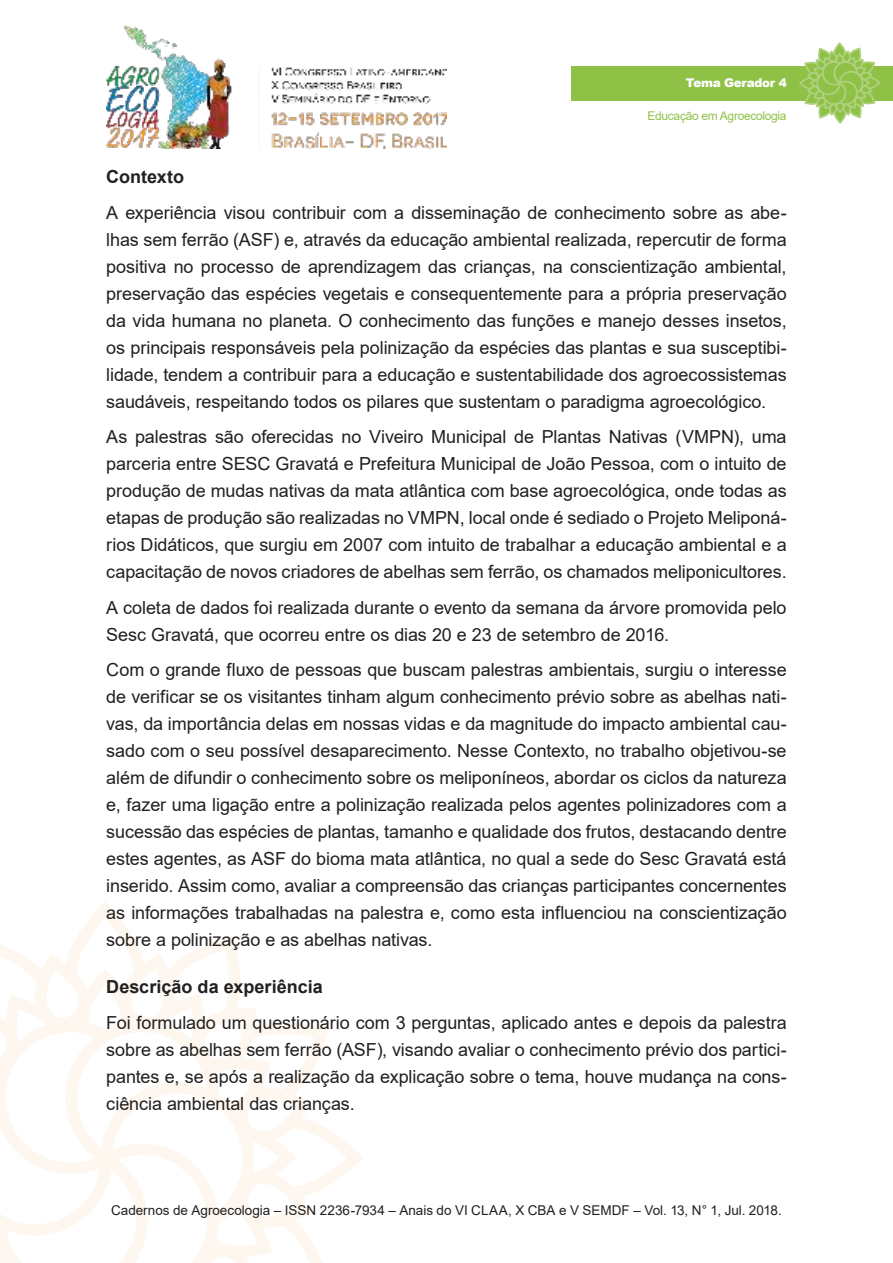
<style>
.page{position:relative;width:893px;height:1263px;background:#fff}
.page>*{position:absolute;margin:0;border:0;box-sizing:border-box;transform-origin:0 0}
.t1{font:18px/27px "Arial";letter-spacing:-.005em;color:#221f1f;text-align:justify}
.t2{font:700 18px "Arial";color:#221f1f}
.t3{font:13.5px "Arial";color:#221f1f}
.t4{font:12px "Arial";letter-spacing:-.025em;color:#8fc147}
.t5{font:900 12px "Arial";letter-spacing:-.025em;color:#fff}
</style>
<div class="page">
<img style="left:106px;top:25px;width:340px;height:124px">
<svg style="left:0;top:910px;width:363px;height:353px"></svg>
<div style="left:571px;top:66px;width:322px;height:34px;background:#8fc147"></div>
<svg style="left:798px;top:43px;width:83px;height:81px"></svg>
<p class="t5" style="left:686px;top:76px;width:102px">Tema Gerador 4</p>
<p class="t4" style="left:647px;top:112px;width:141px">Educação em Agroecologia</p>
<p class="t2" style="left:106px;top:170px;width:79px">Contexto</p>
<p class="t1" style="left:106px;top:201px;width:682px">A experiência visou contribuir com a disseminação de conhecimento sobre as abe&shy;lhas sem ferrão (ASF) e, através da educação ambiental realizada, repercutir de forma positiva no processo de aprendizagem das crianças, na conscientização ambiental, preservação das espécies vegetais e consequentemente para a própria preservação da vida humana no planeta. O conhecimento das funções e manejo desses insetos, os principais responsáveis pela polinização da espécies das plantas e sua susceptibi&shy;lidade, tendem a contribuir para a educação e sustentabilidade dos agroecossistemas saudáveis, respeitando todos os pilares que sustentam o paradigma agroecológico.</p>
<p class="t1" style="left:106px;top:425px;width:682px">As palestras são oferecidas no Viveiro Municipal de Plantas Nativas (VMPN), uma parceria entre SESC Gravatá e Prefeitura Municipal de João Pessoa, com o intuito de produção de mudas nativas da mata atlântica com base agroecológica, onde todas as etapas de produção são realizadas no VMPN, local onde é sediado o Projeto Meliponá&shy;rios Didáticos, que surgiu em 2007 com intuito de trabalhar a educação ambiental e a capacitação de novos criadores de abelhas sem ferrão, os chamados meliponicultores.</p>
<p class="t1" style="left:106px;top:596px;width:682px">A coleta de dados foi realizada durante o evento da semana da árvore promovida pelo<br>Sesc Gravatá, que ocorreu entre os dias 20 e 23 de setembro de 2016.</p>
<p class="t1" style="left:106px;top:658px;width:682px">Com o grande fluxo de pessoas que buscam palestras ambientais, surgiu o interesse de verificar se os visitantes tinham algum conhecimento prévio sobre as abelhas nati&shy;vas, da importância delas em nossas vidas e da magnitude do impacto ambiental cau&shy;sado com o seu possível desaparecimento. Nesse Contexto, no trabalho objetivou-se além de difundir o conhecimento sobre os meliponíneos, abordar os ciclos da natureza e, fazer uma ligação entre a polinização realizada pelos agentes polinizadores com a sucessão das espécies de plantas, tamanho e qualidade dos frutos, destacando dentre estes agentes, as ASF do bioma mata atlântica, no qual a sede do Sesc Gravatá está inserido. Assim como, avaliar a compreensão das crianças participantes concernentes as informações trabalhadas na palestra e, como esta influenciou na conscientização sobre a polinização e as abelhas nativas.</p>
<p class="t2" style="left:106px;top:980px;width:218px">Descrição da experiência</p>
<p class="t1" style="left:106px;top:1011px;width:682px">Foi formulado um questionário com 3 perguntas, aplicado antes e depois da palestra sobre as abelhas sem ferrão (ASF), visando avaliar o conhecimento prévio dos partici&shy;pantes e, se após a realização da explicação sobre o tema, houve mudança na cons&shy;ciência ambiental das crianças.</p>
<p class="t3" style="left:111px;top:1205px;width:672px">Cadernos de Agroecologia – ISSN 2236-7934 – Anais do VI CLAA, X CBA e V SEMDF – Vol. 13, N° 1, Jul. 2018.</p>
</div>
